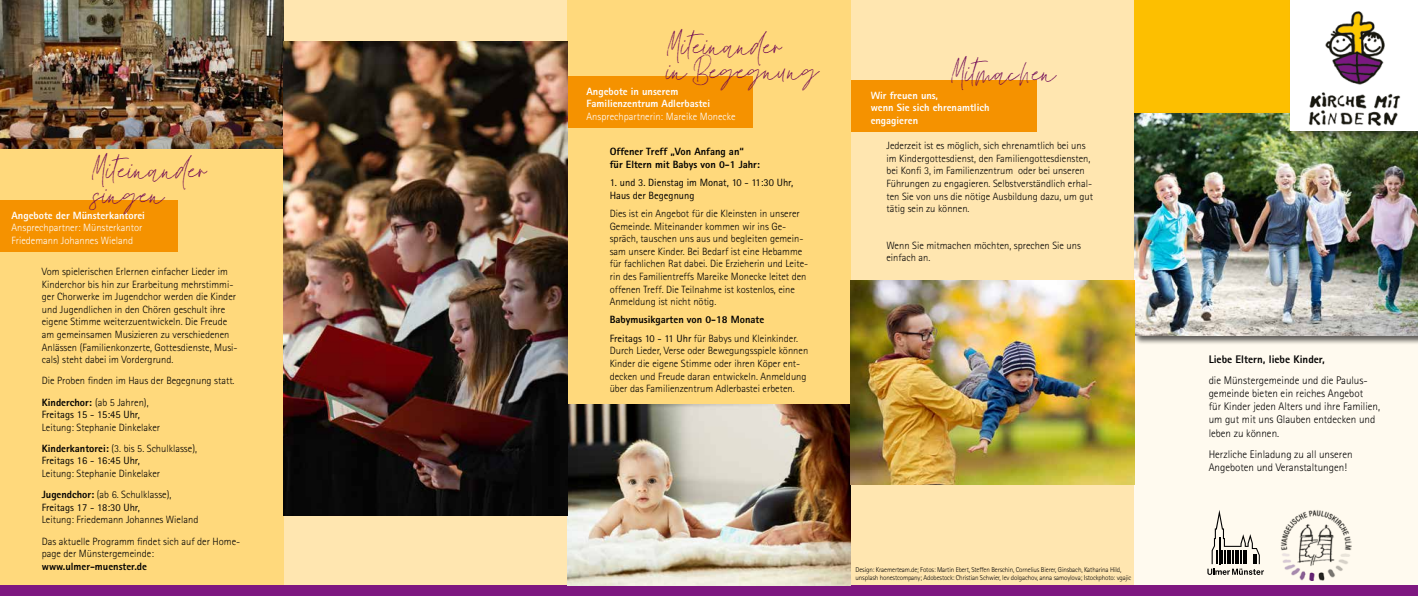
<style>
.page{position:relative;width:1418px;height:596px;background:#fff}
.page>*{position:absolute;margin:0;border:0;box-sizing:border-box;transform-origin:0 0}
.t1{font:25px/25px "Sunday Morning Script Slanted";color:#6b0053}
.t2{font:300 11px/13.2px "Agfa Rotis Sans Serif";color:#000}
.t3{font:800 11px "Agfa Rotis Sans Serif";color:#000}
.t4{font:300 10.5px/12.6px "Agfa Rotis Sans Serif";color:#000}
.t5{font:800 10.5px/12.6px "Agfa Rotis Sans Serif";color:#000}
.t6{font:800 10.5px/12.6px "Agfa Rotis Sans Serif";color:#fff}
.t7{font:10.5px/12.6px "Agfa Rotis Sans Serif";color:#000}
.t8{font:300 10.5px/12.6px "Agfa Rotis Sans Serif";color:#fff}
.t9{font:300 7px/8.4px "Agfa Rotis Sans Serif";letter-spacing:-.02em;color:#000}
.s1{font-weight:800}
.s2{font-weight:400}
.s3{font-weight:300}
</style>
<div class="page">
<div style="left:283px;top:0;width:284px;height:595px;background:#ffe6b0"></div>
<div style="left:0;top:0;width:283px;height:595px;background:#ffd97c"></div>
<div style="left:567px;top:0;width:283px;height:595px;background:#ffd97c"></div>
<div style="left:850px;top:0;width:284px;height:595px;background:#ffe6b0"></div>
<div style="left:1134px;top:0;width:283px;height:595px;background:#fffaef"></div>
<div style="left:1134px;top:0;width:283px;height:335px;background:#fdbf00"></div>
<div style="left:1132px;top:111px;width:285px;height:234px;background:#000;opacity:.4"></div>
<img style="left:1134px;top:113px;width:283px;height:222px">
<img style="left:1280px;top:510px;width:71px;height:70px">
<svg style="left:1207px;top:510px;width:56px;height:64px"></svg>
<div style="left:0;top:585px;width:1417px;height:10px;background:#7e1780"></div>
<div style="left:567px;top:76px;width:185px;height:52px;background:#f59200"></div>
<div style="left:850px;top:81px;width:186px;height:51px;background:#f59200"></div>
<img style="left:567px;top:404px;width:283px;height:181px">
<img style="left:850px;top:281px;width:284px;height:203px">
<div style="left:1289px;top:0;width:128px;height:140px;background:#000;opacity:.5"></div>
<div style="left:1290px;top:0;width:127px;height:131px;background:#fff"></div>
<img style="left:1308px;top:11px;width:93px;height:115px">
<div style="left:0;top:200px;width:178px;height:52px;background:#f59200"></div>
<img style="left:0;top:0;width:283px;height:149px">
<img style="left:283px;top:41px;width:284px;height:473px">
<h1 class="t1" style="left:91px;top:157px;width:117px">Miteinander singen</h1>
<p class="t6" style="left:12px;top:208px;width:135px">Angebote der Münsterkantorei</p>
<p class="t8" style="left:12px;top:221px;width:132px">Ansprechpartner: Münsterkantor<br>Friedemann Johannes Wieland</p>
<p class="t4" style="left:42px;top:265px;width:197px">Vom spielerischen Erlernen einfacher Lieder im Kinderchor bis hin zur Erarbeitung mehrstimmi&shy;ger Chorwerke im Jugendchor werden die Kinder und Jugendlichen in den Chören geschult ihre eigene Stimme weiterzuentwickeln. Die Freude am gemeinsamen Musizieren zu verschiedenen Anlässen (Familienkonzerte, Gottesdienste, Musi&shy;cals) steht dabei im Vordergrund.</p>
<p class="t4" style="left:42px;top:370px;width:194px;line-height:21.1px">Die Proben finden im Haus der Begegnung statt.<br><span class="s1">Kinderchor:</span> (ab 5 Jahren),</p>
<p class="t7" style="left:42px;top:408px;width:99px">Freitags 15 - 15:45 Uhr,</p>
<p class="t4" style="left:42px;top:416px;width:157px;line-height:21.1px">Leitung: Stephanie Dinkelaker<br><span class="s1">Kinderkantorei:</span> (3. bis 5. Schulklasse),</p>
<p class="t7" style="left:42px;top:454px;width:99px">Freitags 16 - 16:45 Uhr,</p>
<p class="t4" style="left:42px;top:462px;width:131px;line-height:21.1px">Leitung: Stephanie Dinkelaker<br><span class="s1">Jugendchor:</span> (ab 6. Schulklasse),</p>
<p class="t7" style="left:42px;top:500px;width:99px">Freitags 17 - 18:30 Uhr,</p>
<p class="t4" style="left:42px;top:509px;width:200px;line-height:21.1px">Leitung: Friedemann Johannes Wieland<br>Das aktuelle Programm findet sich auf der Home-</p>
<p class="t4" style="left:42px;top:547px;width:113px">page der Münstergemeinde:</p>
<p class="t5" style="left:42px;top:559px;width:107px">www.ulmer-muenster.de</p>
<h1 class="t1" style="left:666px;top:33px;width:153px">Miteinander<br>in Begegnung</h1>
<p class="t6" style="left:586px;top:84px;width:125px">Angebote in unserem<br>Familienzentrum Adlerbastei</p>
<p class="t8" style="left:586px;top:110px;width:150px">Ansprechpartnerin: Mareike Monecke</p>
<h1 class="t1" style="left:950px;top:60px;width:107px">Mitmachen</h1>
<p class="t6" style="left:870px;top:89px;width:120px">Wir freuen uns,<br>wenn Sie sich ehrenamtlich engagieren</p>
<p class="t4" style="left:886px;top:139px;width:208px">Jederzeit ist es möglich, sich ehrenamtlich bei uns im Kindergottesdienst, den Familiengottesdiensten, bei Konfi 3, im Familienzentrum oder bei unseren Führungen zu engagieren. Selbstverständlich erhal&shy;ten Sie von uns die nötige Ausbildung dazu, um gut tätig sein zu können.</p>
<p class="t4" style="left:886px;top:239px;width:196px">Wenn Sie mitmachen möchten, sprechen Sie uns einfach an.</p>
<p class="t5" style="left:609px;top:145px;width:152px">Offener Treff „Von Anfang an“<br>für Eltern mit Babys von 0-1 Jahr:</p>
<p class="t7" style="left:609px;top:176px;width:185px">1. und 3. Dienstag im Monat, 10 - 11:30 Uhr,<br>Haus der Begegnung</p>
<p class="t4" style="left:609px;top:207px;width:200px">Dies ist ein Angebot für die Kleinsten in unserer Gemeinde. Miteinander kommen wir ins Ge&shy;spräch, tauschen uns aus und begleiten gemein&shy;sam unsere Kinder. Bei Bedarf ist eine Hebamme für fachlichen Rat dabei. Die Erzieherin und Leite&shy;rin des Familientreffs Mareike Monecke leitet den offenen Treff. Die Teilnahme ist kostenlos, eine Anmeldung ist nicht nötig.</p>
<p class="t5" style="left:609px;top:310px;width:190px;line-height:18.3px">Babymusikgarten von 0-18 Monate<br><span class="s2">Freitags 10 - 11 Uhr</span> <span class="s3">für Babys und Kleinkinder.</span></p>
<p class="t4" style="left:609px;top:344px;width:200px">Durch Lieder, Verse oder Bewegungsspiele können Kinder die eigene Stimme oder ihren Köper ent&shy;decken und Freude daran entwickeln. Anmeldung über das Familienzentrum Adlerbastei erbeten.</p>
<p class="t3" style="left:1208px;top:351px;width:118px">Liebe Eltern, liebe Kinder,</p>
<p class="t2" style="left:1208px;top:373px;width:173px">die Münstergemeinde und die Paulus&shy;gemeinde bieten ein reiches Angebot<br>für Kinder jeden Alters und ihre Familien, um gut mit uns Glauben entdecken und leben zu können.</p>
<p class="t2" style="left:1208px;top:447px;width:145px">Herzliche Einladung zu all unseren<br>Angeboten und Veranstaltungen!</p>
<p class="t9" style="left:855px;top:565px;width:277px">Design: Kraemerteam.de; Fotos: Martin Ebert, Steffen Berschin, Cornelius Bierer, Ginsbach, Katharina Hild, unsplash honestcompany; Adobestock: Christian Schwier, lev dolgachov, anna samoylova; Istockphoto: vgajic</p>
</div>
